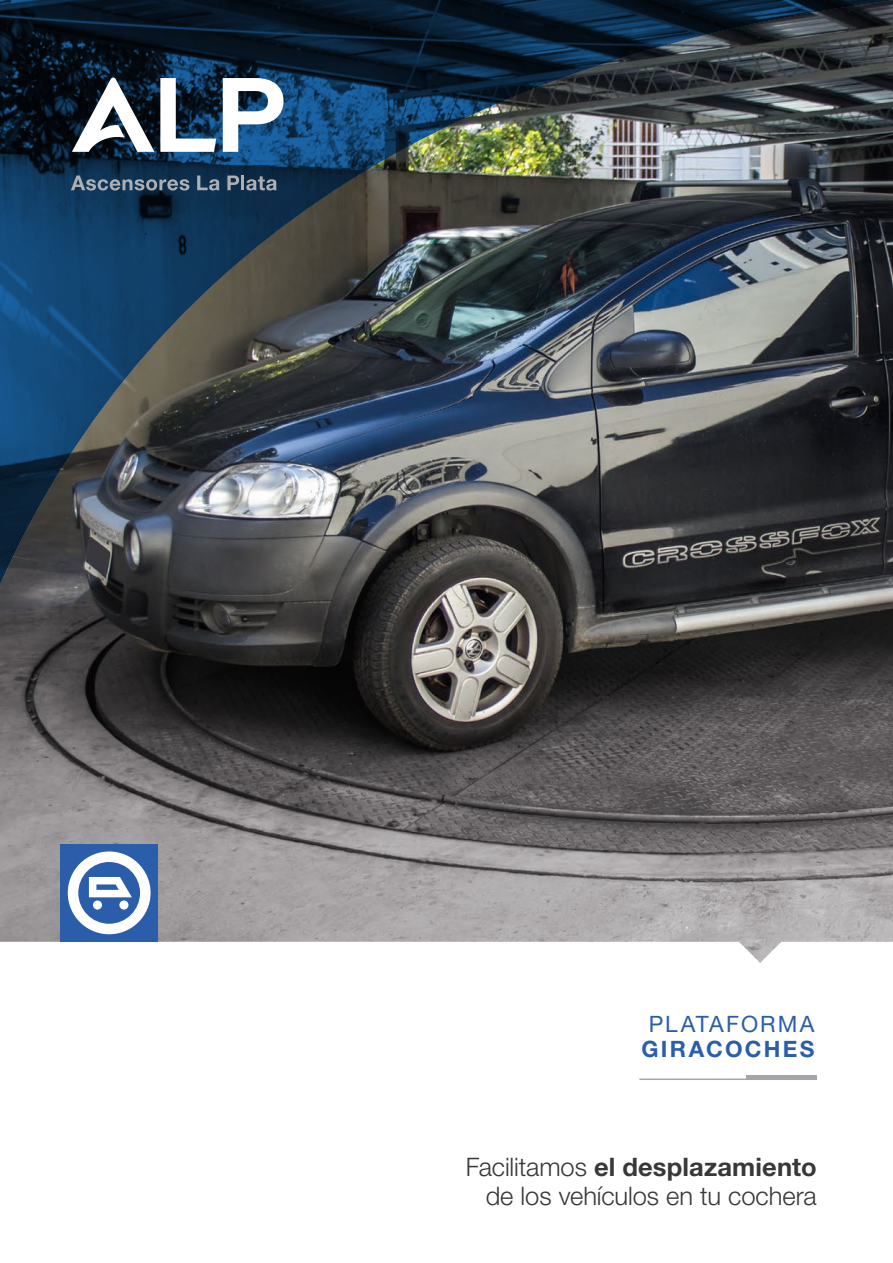
<style>
.page{position:relative;width:893px;height:1263px;background:#fff}
.page>*{position:absolute;margin:0;border:0;box-sizing:border-box;transform-origin:0 0}
.t1{font:300 25.5px/28.5px "Helvetica Neue LT Pro";letter-spacing:-.005em;color:#39373a;text-align:right}
.t2{font:22.65px "Helvetica Neue LT Pro";letter-spacing:.095em;color:#2a5eaa}
.t3{font:700 22.65px "Helvetica Neue LT Pro";letter-spacing:.1em;color:#2a5eaa}
.s1{font-weight:700}
</style>
<div class="page">
<img style="left:0;top:610px;width:893px;height:353px">
<div style="left:60px;top:844px;width:98px;height:98px;background:#2a5eaa"></div>
<svg style="left:68px;top:851px;width:83px;height:83px"></svg>
<hr style="left:639px;top:1078px;width:178px;height:2px;background:#a5a6a9">
<hr style="left:746px;top:1075px;width:71px;height:4px;background:#a5a6a9">
<img style="left:0;top:0;width:893px;height:610px">
<svg style="left:71px;top:176px;width:118px;height:15px;background:#4b6276"></svg>
<svg style="left:197px;top:176px;width:22px;height:15px"></svg>
<svg style="left:227px;top:176px;width:12px;height:14px"></svg>
<hr style="left:241px;top:176px;width:3px;height:14px;background:#aeafb2">
<svg style="left:246px;top:176px;width:31px;height:15px"></svg>
<svg style="left:223px;top:78px;width:61px;height:74px"></svg>
<svg style="left:72px;top:78px;width:144px;height:74px"></svg>
<p class="t2" style="left:649px;top:1010px;width:167px">PLATAFORMA</p>
<p class="t3" style="left:641px;top:1035px;width:175px">GIRACOCHES</p>
<p class="t1" style="left:466px;top:1152px;width:352px">Facilitamos <span class="s1">el desplazamiento </span>de los vehículos en tu cochera</p>
</div>
